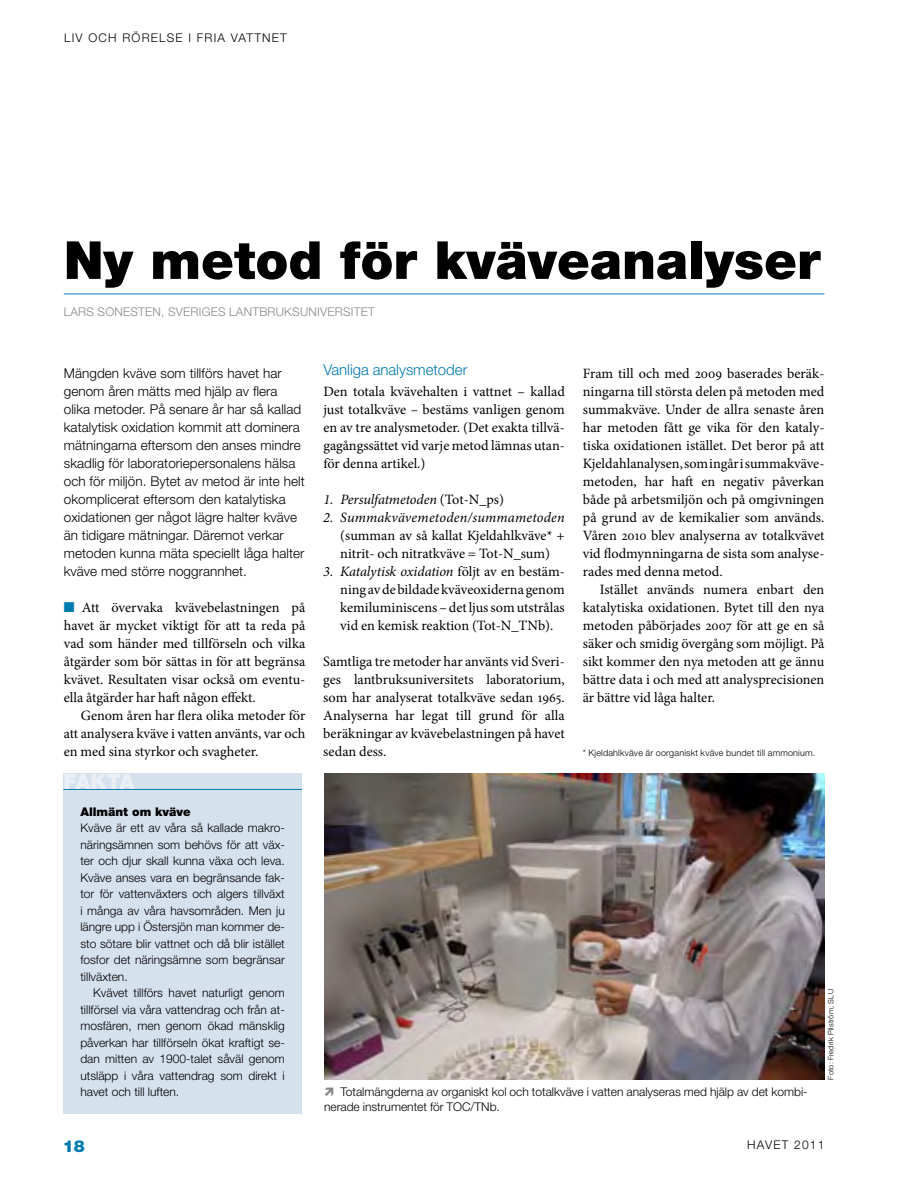
<style>
.page{position:relative;width:918px;height:1188px;background:#fff}
.page>*{position:absolute;margin:0;border:0;box-sizing:border-box;transform-origin:0 0}
.t1{font:900 52.5px "Helvetica Neue";color:#000}
.t2{font:900 21px "Helvetica Neue";color:#ebf0f6}
.t3{font:900 16.5px "Helvetica Neue";color:#007aae}
.t4{font:300 15px "Helvetica Neue";color:#007aae}
.t5{font:14.25px/18px "Minion Pro";color:#000;text-align:justify}
.t6{font:italic 14.25px "Minion Pro";letter-spacing:.01em;color:#000}
.t7{font:300 13.5px/18px "Helvetica Neue";letter-spacing:.005em;color:#000}
.t8{font:300 12px/16.5px "Helvetica Neue";color:#000;text-align:justify}
.t9{font:300 12px "Helvetica Neue";letter-spacing:.02em;color:#87888a}
.t10{font:300 12px "Helvetica Neue";letter-spacing:.1em;color:#000}
.t11{font:900 12px "Helvetica Neue";color:#000}
.t12{font:300 9px "Helvetica Neue";letter-spacing:.02em;color:#000}
.t13{font:300 7.5px "Helvetica Neue";letter-spacing:.02em;color:#000}
.s1{color:#007aae}
.s2{font-style:normal}
.s3{font-style:italic}
.s4{font-family:"Minion Regular SC"}
.s5{color:#87888a}
</style>
<div class="page">
<hr style="left:64px;top:294px;width:760px;height:1px;background:#007aae">
<div style="left:63px;top:773px;width:239px;height:340px;background:#d6e1ee"></div>
<hr style="left:63px;top:789px;width:239px;height:1px;background:#007aae">
<img style="left:325px;top:773px;width:499px;height:307px">
<p class="t8" style="left:64px;top:29px;width:68px">liv och rör</p>
<p class="t10" style="left:151px;top:30px;width:137px">els e i fria vattn et</p>
<h1 class="t1" style="left:64px;top:229px;width:758px">Ny metod för kväveanalyser</h1>
<p class="t9" style="left:64px;top:304px;width:204px">Lars Son esten , Sveri ges lantbruksuni</p>
<p class="t9" style="left:320px;top:304px;width:56px">versitet</p>
<p class="t7" style="left:64px;top:364px;width:242px">Mängden kväve som tillförs havet har genom åren mätts med hjälp av flera olika metoder. På senare år har så kallad katalytisk oxidation kommit att dominera mätningarna eftersom den anses mindre skadlig för laboratoriepersonalens hälsa och för miljön. Bytet av metod är inte helt okomplicerat eftersom den katalytiska oxidationen ger något lägre halter kväve än tidigare mätningar. Däremot verkar metoden kunna mäta speciellt låga halter kväve med större noggrannhet.</p>
<p class="t5" style="left:64px;top:599px;width:243px"><span class="s1">■</span> Att övervaka kvävebelastningen på havet är mycket viktigt för att ta reda på vad som händer med tillförseln och vilka åtgärder som bör sättas in för att begränsa kvävet. Resultaten visar också om eventu&shy;ella åtgärder har haft någon effekt.</p>
<p class="t5" style="left:64px;top:707px;width:243px;text-indent:17px">Genom åren har flera olika metoder för att analysera kväve i vatten använts, var och en med sina styrkor och svagheter.</p>
<h2 class="t2" style="left:63px;top:769px;width:73px">fakta</h2>
<p class="t11" style="left:80px;top:804px;width:112px">Allmänt om kväve</p>
<p class="t8" style="left:80px;top:820px;width:206px">Kväve är ett av våra så kallade makro&shy;näringsämnen som behövs för att väx&shy;ter och djur skall kunna växa och leva.<br>Kväve anses vara en begränsande fak&shy;tor för vattenväxters och algers tillväxt i många av våra havsområden. Men ju längre upp i Östersjön man kommer de&shy;sto sötare blir vattnet och då blir istället fosfor det näringsämne som begränsar tillväxten.</p>
<p class="t8" style="left:80px;top:985px;width:206px;text-indent:13px">Kvävet tillförs havet naturligt genom tillförsel via våra vattendrag och från at&shy;mosfären, men genom ökad mänsklig påverkan har tillförseln ökat kraftigt se&shy;dan mitten av 1900-talet såväl genom utsläpp i våra vattendrag som direkt i havet och till luften.</p>
<p class="t4" style="left:323px;top:360px;width:146px">Vanliga analysmetoder</p>
<p class="t5" style="left:323px;top:383px;width:243px">Den totala kvävehalten i vattnet – kallad just totalkväve – bestäms vanligen genom en av tre analysmetoder. (Det exakta tillvä&shy;gagångssättet vid varje metod lämnas utan&shy;för denna artikel.)</p>
<p class="t6" style="left:323px;top:490px;width:182px">1. Persulfatmetoden <span class="s2">(Tot-N_ps)</span></p>
<p class="t6" style="left:323px;top:508px;width:243px">2. Summakvävemetoden/summametoden</p>
<p class="t5" style="left:340px;top:527px;width:226px">(summan av så kallat Kjeldahlkväve* + nitrit- och nitratkväve = Tot-N_sum)</p>
<p class="t5" style="left:340px;top:562px;width:226px;text-indent:-17px"><span class="s3">3. Katalytisk oxidation</span> följt av en bestäm&shy;ning av de bildade kväveoxiderna genom kemiluminiscens – det ljus som utstrålas vid en kemisk reaktion (Tot-N_TNb).</p>
<p class="t5" style="left:323px;top:652px;width:243px">Samtliga tre metoder har använts vid Sveri&shy;ges lantbruksuniversitets laboratorium, som har analyserat totalkväve sedan <span class="s4">1965</span>.<br>Analyserna har legat till grund för alla beräkningar av kvävebelastningen på havet sedan dess.</p>
<p class="t5" style="left:583px;top:364px;width:243px">Fram till och med <span class="s4">2009</span> baserades beräk&shy;ningarna till största delen på metoden med summakväve. Under de allra senaste åren har metoden fått ge vika för den kataly&shy;tiska oxidationen istället. Det beror på att Kjeldahlanalysen, som ingår i summakväve&shy;metoden, har haft en negativ påverkan både på arbetsmiljön och på omgivningen på grund av de kemikalier som används.<br>Våren <span class="s4">2010</span> blev analyserna av totalkvävet vid flodmynningarna de sista som analyse&shy;rades med denna metod.</p>
<p class="t5" style="left:583px;top:580px;width:243px;text-indent:17px">Istället används numera enbart den katalytiska oxidationen. Bytet till den nya metoden påbörjades <span class="s4">2007</span> för att ge en så säker och smidig övergång som möjligt. På sikt kommer den nya metoden att ge ännu bättre data i och med att analysprecisionen är bättre vid låga halter.</p>
<p class="t12" style="left:583px;top:747px;width:234px">* Kjeldahlkväve är oorganiskt kväve bundet till ammonium.</p>
<p class="t13" style="left:826px;top:1080px;width:92px;rotate:-90deg">Foto: Fredrik Pilström, SLU</p>
<p class="t8" style="left:324px;top:1084px;width:484px;line-height:15px"><span class="s5">■</span> Totalmängderna av organiskt kol och totalkväve i vatten analyseras med hjälp av det kombi&shy;nerade instrumentet för TOC</p>
<p class="t8" style="left:471px;top:1098px;width:31px">/TNb.</p>
<p class="t3" style="left:63px;top:1136px;width:24px">18</p>
<p class="t10" style="left:747px;top:1137px;width:79px">havet 2011</p>
</div>
